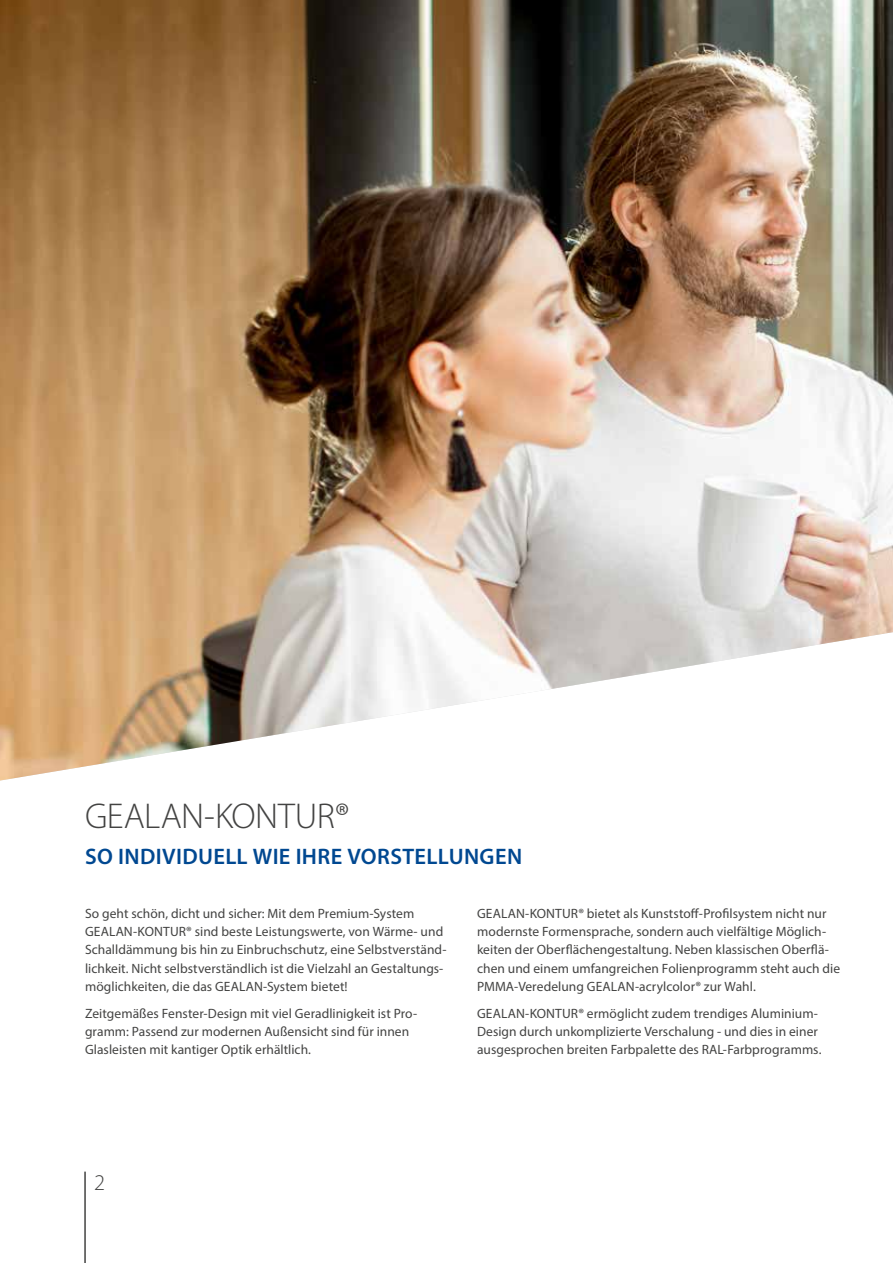
<style>
.page{position:relative;width:893px;height:1263px;background:#fff}
.page>*{position:absolute;margin:0;border:0;box-sizing:border-box;transform-origin:0 0}
.t1{font:300 36px "Myriad Pro";letter-spacing:-.015em;color:#434342}
.t2{font:600 22.5px "Myriad Pro";letter-spacing:.015em;color:#004891}
.t3{font:300 22.5px "Myriad Pro";color:#434342}
.t4{font:13.5px/18.1px "Myriad Pro";letter-spacing:.005em;color:#434342}
</style>
<div class="page">
<img style="left:0;top:0;width:893px;height:780px">
<hr style="left:84px;top:1171px;width:2px;height:92px;background:#434342">
<h1 class="t1" style="left:85px;top:794px;width:266px">GEALAN-KONTUR®</h1>
<h2 class="t2" style="left:85px;top:842px;width:438px">SO INDIVIDUELL WIE IHRE VORSTELLUNGEN</h2>
<p class="t4" style="left:85px;top:904px;width:363px">So geht schön, dicht und sicher: Mit dem Premium-System GEALAN-KONTUR® sind beste Leistungswerte, von Wärme- und Schalldämmung bis hin zu Einbruchschutz, eine Selbstverständ&shy;lichkeit. Nicht selbstverständlich ist die Vielzahl an Gestaltungs&shy;möglichkeiten, die das GEALAN-System bietet!</p>
<p class="t4" style="left:85px;top:1004px;width:334px">Zeitgemäßes Fenster-Design mit viel Geradlinigkeit ist Pro&shy;gramm: Passend zur modernen Außensicht sind für innen<br>Glasleisten mit kantiger Optik erhältlich.</p>
<p class="t4" style="left:477px;top:904px;width:364px">GEALAN-KONTUR® bietet als Kunststoff-Profilsystem nicht nur modernste Formensprache, sondern auch vielfältige Möglich&shy;keiten der Oberflächengestaltung. Neben klassischen Oberflä&shy;chen und einem umfangreichen Folienprogramm steht auch die PMMA-Veredelung GEALAN-acrylcolor® zur Wahl.</p>
<p class="t4" style="left:477px;top:1004px;width:346px">GEALAN-KONTUR® ermöglicht zudem trendiges Aluminium-<br>Design durch unkomplizierte Verschalung - und dies in einer ausgesprochen breiten Farbpalette des RAL-Farbprogramms.</p>
<h2 class="t3" style="left:94px;top:1169px;width:12px">2</h2>
</div>
